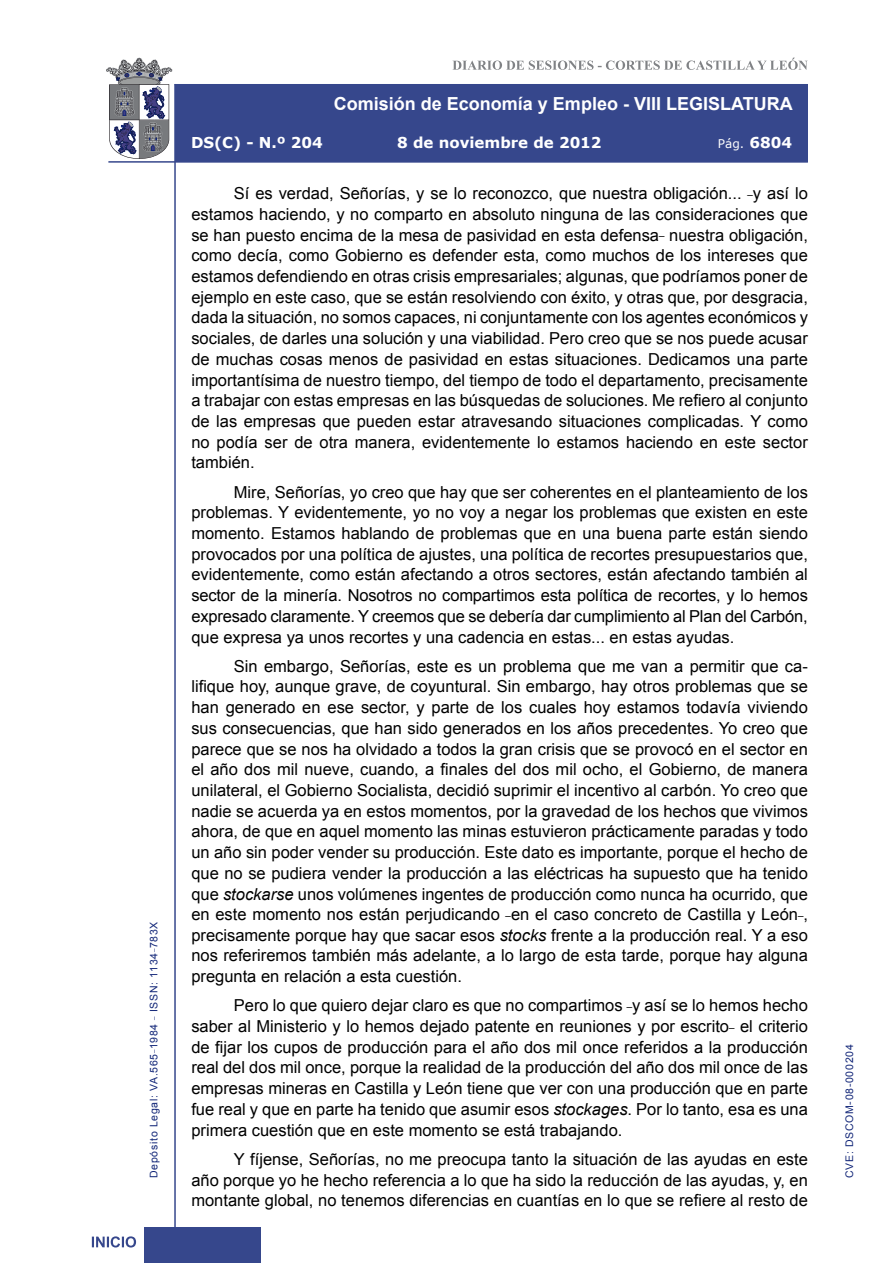
<style>
.page{position:relative;width:893px;height:1263px;background:#fff}
.page>*{position:absolute;margin:0;border:0;box-sizing:border-box;transform-origin:0 0}
.t1{font:700 18px "Arial";color:#fff}
.t2{font:16.5px/20.7px "Arial";color:#000;text-align:justify}
.t3{font:700 15px "Verdana";color:#fff}
.t4{font:12px "Verdana";color:#fff}
.t5{font:10.5px "Arial";letter-spacing:.065em;color:#122678}
.s1{font-weight:700;font-size:15px}
.s2{font-style:italic}
</style>
<div class="page">
<svg style="left:452px;top:58px;width:356px;height:12px"></svg>
<hr style="left:174px;top:84px;width:2px;height:1179px;background:#36478c">
<div style="left:144px;top:1227px;width:117px;height:36px;background:#36478c"></div>
<div style="left:175px;top:84px;width:633px;height:78px;background:#36478c"></div>
<hr style="left:108px;top:161px;width:700px;height:2px;background:#36478c">
<svg style="left:92px;top:1236px;width:44px;height:11px"></svg>
<svg style="left:106px;top:58px;width:66px;height:101px"></svg>
<p class="t5" style="left:147px;top:1178px;width:258px;rotate:-90deg">Depósito Legal: VA.565<sup>_</sup>1984 <sup>_</sup> ISSN: 1134<sup>_</sup>783X</p>
<p class="t1" style="left:334px;top:92px;width:460px">Comisión de Economía y Empleo - VIII LEGISLATURA</p>
<p class="t3" style="left:191px;top:132px;width:133px">DS(C) - N.º 204</p>
<p class="t3" style="left:397px;top:132px;width:206px">8 de noviembre de 2012</p>
<p class="t4" style="left:718px;top:135px;width:76px">Pág. <span class="s1">6804</span></p>
<p class="t2" style="left:191px;top:183px;width:618px;text-indent:43px">Sí es verdad, Señorías, y se lo reconozco, que nuestra obligación... <sup>_</sup>y así lo estamos haciendo, y no comparto en absoluto ninguna de las consideraciones que se han puesto encima de la mesa de pasividad en esta defensa<sup>_</sup> nuestra obligación, como decía, como Gobierno es defender esta, como muchos de los intereses que estamos defendiendo en otras crisis empresariales; algunas, que podríamos poner de ejemplo en este caso, que se están resolviendo con éxito, y otras que, por desgracia, dada la situación, no somos capaces, ni conjuntamente con los agentes económicos y sociales, de darles una solución y una viabilidad. Pero creo que se nos puede acusar de muchas cosas menos de pasividad en estas situaciones. Dedicamos una parte importantísima de nuestro tiempo, del tiempo de todo el departamento, precisamente a trabajar con estas empresas en las búsquedas de soluciones. Me refiero al conjunto de las empresas que pueden estar atravesando situaciones complicadas. Y como no podía ser de otra manera, evidentemente lo estamos haciendo en este sector también.</p>
<p class="t2" style="left:191px;top:482px;width:618px;text-indent:43px">Mire, Señorías, yo creo que hay que ser coherentes en el planteamiento de los problemas. Y evidentemente, yo no voy a negar los problemas que existen en este momento. Estamos hablando de problemas que en una buena parte están siendo provocados por una política de ajustes, una política de recortes presupuestarios que, evidentemente, como están afectando a otros sectores, están afectando también al sector de la minería. Nosotros no compartimos esta política de recortes, y lo hemos expresado claramente. Y creemos que se debería dar cumplimiento al Plan del Carbón, que expresa ya unos recortes y una cadencia en estas... en estas ayudas.</p>
<p class="t2" style="left:191px;top:656px;width:618px;text-indent:43px">Sin embargo, Señorías, este es un problema que me van a permitir que ca&shy;lifique hoy, aunque grave, de coyuntural. Sin embargo, hay otros problemas que se han generado en ese sector, y parte de los cuales hoy estamos todavía viviendo sus consecuencias, que han sido generados en los años precedentes. Yo creo que parece que se nos ha olvidado a todos la gran crisis que se provocó en el sector en el año dos mil nueve, cuando, a finales del dos mil ocho, el Gobierno, de manera unilateral, el Gobierno Socialista, decidió suprimir el incentivo al carbón. Yo creo que nadie se acuerda ya en estos momentos, por la gravedad de los hechos que vivimos ahora, de que en aquel momento las minas estuvieron prácticamente paradas y todo un año sin poder vender su producción. Este dato es importante, porque el hecho de que no se pudiera vender la producción a las eléctricas ha supuesto que ha tenido que <span class="s2">stockarse</span> unos volúmenes ingentes de producción como nunca ha ocurrido, que en este momento nos están perjudicando <sup>_</sup>en el caso concreto de Castilla y León<sup>_</sup>, precisamente porque hay que sacar esos <span class="s2">stocks</span> frente a la producción real. Y a eso nos referiremos también más adelante, a lo largo de esta tarde, porque hay alguna pregunta en relación a esta cuestión.</p>
<p class="t2" style="left:191px;top:995px;width:618px;text-indent:43px">Pero lo que quiero dejar claro es que no compartimos <sup>_</sup>y así se lo hemos hecho saber al Ministerio y lo hemos dejado patente en reuniones y por escrito<sup>_</sup> el criterio de fijar los cupos de producción para el año dos mil once referidos a la producción real del dos mil once, porque la realidad de la producción del año dos mil once de las empresas mineras en Castilla y León tiene que ver con una producción que en parte fue real y que en parte ha tenido que asumir esos <span class="s2">stockages</span>. Por lo tanto, esa es una primera cuestión que en este momento se está trabajando.</p>
<p class="t2" style="left:191px;top:1149px;width:618px;text-indent:43px">Y fíjense, Señorías, no me preocupa tanto la situación de las ayudas en este año porque yo he hecho referencia a lo que ha sido la reducción de las ayudas, y, en montante global, no tenemos diferencias en cuantías en lo que se refiere al resto de</p>
<p class="t5" style="left:843px;top:1178px;width:135px;rotate:-90deg">CVE: DSCOM-08-000204</p>
</div>
